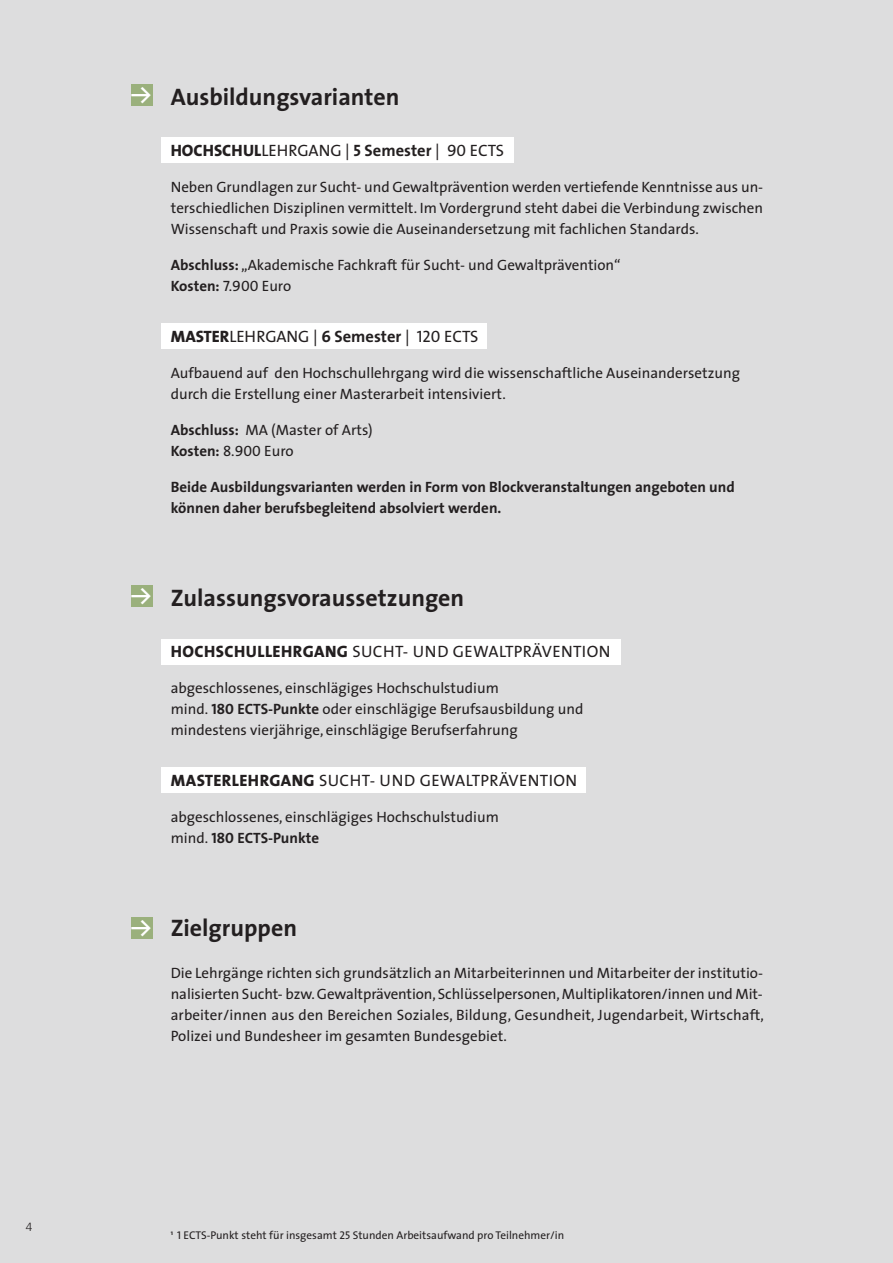
<style>
.page{position:relative;width:893px;height:1263px;background:#ddddde}
.page>*{position:absolute;margin:0;border:0;box-sizing:border-box;transform-origin:0 0}
.t1{font:700 24px "The Sans";color:#231f20}
.t2{font:20.25px "The Sans Bold Expert";color:#fff}
.t3{font:16.5px "The Sans";letter-spacing:.02em;color:#231f20}
.t4{font:16.5px "The Sans";color:#231f20}
.t5{font:15px/21px "The Sans";color:#231f20}
.t6{font:700 15px/21px "The Sans";color:#231f20}
.t7{font:300 12px "Univers";color:#231f20}
.t8{font:11.25px "The Sans";color:#231f20}
.s1{font-weight:800}
.s2{font-family:"The Sans Bold Caps"}
.s3{font-weight:700}
.s4{font-family:"The Sans Caps"}
</style>
<div class="page">
<div style="left:162px;top:137px;width:352px;height:26px;background:#fff"></div>
<div style="left:162px;top:323px;width:325px;height:26px;background:#fff"></div>
<div style="left:162px;top:639px;width:459px;height:25px;background:#fff"></div>
<div style="left:162px;top:768px;width:424px;height:25px;background:#fff"></div>
<div style="left:131px;top:85px;width:21px;height:21px;background:#9ab07c"></div>
<div style="left:131px;top:586px;width:21px;height:21px;background:#9ab07c"></div>
<div style="left:131px;top:918px;width:21px;height:21px;background:#9ab07c"></div>
<p class="t7" style="left:26px;top:1222px;width:8px">4</p>
<h2 class="t2" style="left:131px;top:87px;width:22px">Y</h2>
<h1 class="t1" style="left:171px;top:87px;width:230px">Ausbildungsvarianten</h1>
<p class="t4" style="left:171px;top:143px;width:335px"><span class="s1">HOCHSCHUL</span>LEHRGANG | <span class="s2">5</span> <span class="s3">Semester</span> | <span class="s4">90</span> ECTS</p>
<p class="t5" style="left:171px;top:177px;width:594px;text-align:justify">Neben Grundlagen zur Sucht- und Gewaltprävention werden vertiefende Kenntnisse aus un&shy;terschiedlichen Disziplinen vermittelt. Im Vordergrund steht dabei die Verbindung zwischen Wissenschaft und Praxis sowie die Auseinandersetzung mit fachlichen Standards.</p>
<p class="t5" style="left:171px;top:255px;width:451px"><span class="s3">Abschluss:</span> „Akademische Fachkraft für Sucht- und Gewaltprävention“<br><span class="s3">Kosten:</span> <span class="s4">7.900</span> Euro</p>
<p class="t4" style="left:171px;top:329px;width:309px"><span class="s1">MASTER</span>LEHRGANG | <span class="s2">6</span> <span class="s3">Semester</span> | <span class="s4">120</span> ECTS</p>
<p class="t5" style="left:171px;top:363px;width:571px">Aufbauend auf den Hochschullehrgang wird die wissenschaftliche Auseinandersetzung durch die Erstellung einer Masterarbeit intensiviert.</p>
<p class="t5" style="left:171px;top:420px;width:204px"><span class="s3">Abschluss:</span> MA (Master of Arts)<br><span class="s3">Kosten:</span> <span class="s4">8.900</span> Euro</p>
<p class="t6" style="left:171px;top:477px;width:565px">Beide Ausbildungsvarianten werden in Form von Blockveranstaltungen angeboten und können daher berufsbegleitend absolviert werden.</p>
<h2 class="t2" style="left:131px;top:588px;width:22px">Y</h2>
<h1 class="t1" style="left:171px;top:588px;width:295px">Zulassungsvoraussetzungen</h1>
<p class="t3" style="left:171px;top:644px;width:441px"><span class="s1">HOCHSCHULLEHRGANG</span> SUCHT- UND GEWALTPRÄVENTION</p>
<p class="t5" style="left:171px;top:678px;width:414px">abgeschlossenes, einschlägiges Hochschulstudium<br>mind. <span class="s2">180</span> <span class="s3">ECTS-Punkte</span> oder einschlägige Berufsausbildung und mindestens vierjährige, einschlägige Berufserfahrung</p>
<p class="t3" style="left:171px;top:773px;width:408px"><span class="s1">MASTERLEHRGANG</span> SUCHT- UND GEWALTPRÄVENTION</p>
<p class="t5" style="left:171px;top:807px;width:330px">abgeschlossenes, einschlägiges Hochschulstudium mind. <span class="s2">180</span> <span class="s3">ECTS-Punkte</span></p>
<h2 class="t2" style="left:131px;top:920px;width:22px">Y</h2>
<h1 class="t1" style="left:171px;top:918px;width:128px">Zielgruppen</h1>
<p class="t5" style="left:171px;top:963px;width:595px;text-align:justify">Die Lehrgänge richten sich grundsätzlich an Mitarbeiterinnen und Mitarbeiter der institutio&shy;nalisierten Sucht- bzw.Gewaltprävention, Schlüsselpersonen,Multiplikatoren/innen und Mit&shy;arbeiter/innen aus den Bereichen Soziales, Bildung, Gesundheit, Jugendarbeit, Wirtschaft, Polizei und Bundesheer im gesamten Bundesgebiet.</p>
<p class="t8" style="left:171px;top:1231px;width:395px"><sup>1</sup> <span class="s4">1</span> ECTS-Punkt steht für insgesamt <span class="s4">25</span> Stunden Arbeitsaufwand pro Teilnehmer/in</p>
</div>
